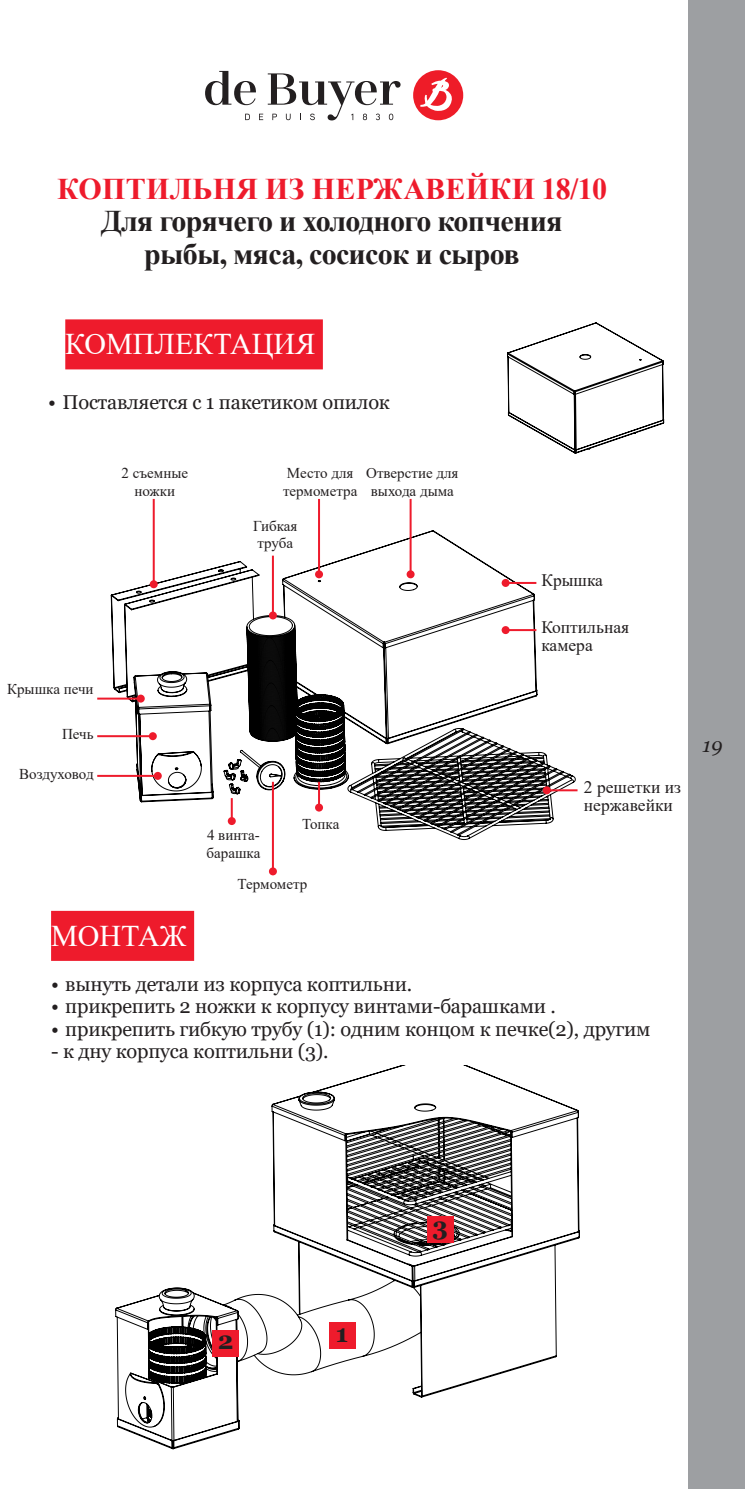
<style>
.page{position:relative;width:745px;height:1489px;background:#fff}
.page>*{position:absolute;margin:0;border:0;box-sizing:border-box;transform-origin:0 0}
.t1{font:700 30px/32.5px "Times New Roman";letter-spacing:-.025em;color:#231f20;text-align:center}
.t2{font:700 30px "Times New Roman";letter-spacing:.01em;color:#ee1b2c}
.t3{font:30px "Times New Roman";color:#fff}
.t4{font:700 25px "Georgia";color:#231f20}
.t5{font:20px "Georgia";letter-spacing:-.01em;color:#231f20}
.t6{font:italic 20px "Georgia";color:#231f20}
.t7{font:17.5px/17.5px "Times New Roman";color:#231f20}
.t8{font:15px/17.5px "Times New Roman";color:#231f20}
</style>
<div class="page">
<div style="left:687px;top:0;width:57px;height:1488px;background:#9d9fa2"></div>
<div style="left:65px;top:319px;width:257px;height:50px;background:#ee1b2c"></div>
<div style="left:51px;top:910px;width:143px;height:50px;background:#ee1b2c"></div>
<svg style="left:115px;top:1065px;width:464px;height:384px"></svg>
<div style="left:427px;top:1215px;width:26px;height:27px;background:#ee1b2c"></div>
<div style="left:328px;top:1322px;width:27px;height:26px;background:#ee1b2c"></div>
<div style="left:212px;top:1329px;width:26px;height:27px;background:#ee1b2c"></div>
<svg style="left:507px;top:323px;width:156px;height:130px"></svg>
<svg style="left:111px;top:530px;width:464px;height:310px"></svg>
<hr style="left:505px;top:629px;width:31px;height:2px;background:#ee1b2c">
<div style="left:501px;top:626px;width:8px;height:8px;background:#ee1b2c;border-radius:50%"></div>
<hr style="left:505px;top:582px;width:31px;height:2px;background:#ee1b2c">
<div style="left:501px;top:579px;width:8px;height:8px;background:#ee1b2c;border-radius:50%"></div>
<hr style="left:318px;top:499px;width:2px;height:75px;background:#ee1b2c">
<div style="left:315px;top:570px;width:8px;height:8px;background:#ee1b2c;border-radius:50%"></div>
<hr style="left:153px;top:499px;width:2px;height:85px;background:#ee1b2c">
<div style="left:150px;top:580px;width:8px;height:8px;background:#ee1b2c;border-radius:50%"></div>
<hr style="left:409px;top:499px;width:2px;height:75px;background:#ee1b2c">
<div style="left:406px;top:570px;width:8px;height:8px;background:#ee1b2c;border-radius:50%"></div>
<hr style="left:272px;top:555px;width:2px;height:60px;background:#ee1b2c">
<div style="left:269px;top:611px;width:8px;height:8px;background:#ee1b2c;border-radius:50%"></div>
<hr style="left:318px;top:781px;width:2px;height:26px;background:#ee1b2c">
<div style="left:315px;top:803px;width:8px;height:8px;background:#ee1b2c;border-radius:50%"></div>
<hr style="left:97px;top:735px;width:56px;height:2px;background:#ee1b2c">
<div style="left:149px;top:732px;width:8px;height:8px;background:#ee1b2c;border-radius:50%"></div>
<hr style="left:97px;top:774px;width:61px;height:2px;background:#ee1b2c">
<div style="left:154px;top:771px;width:8px;height:8px;background:#ee1b2c;border-radius:50%"></div>
<hr style="left:97px;top:697px;width:44px;height:2px;background:#ee1b2c">
<div style="left:137px;top:694px;width:8px;height:8px;background:#ee1b2c;border-radius:50%"></div>
<hr style="left:272px;top:781px;width:2px;height:90px;background:#ee1b2c">
<div style="left:269px;top:867px;width:8px;height:8px;background:#ee1b2c;border-radius:50%"></div>
<hr style="left:231px;top:798px;width:2px;height:23px;background:#ee1b2c">
<div style="left:228px;top:817px;width:8px;height:8px;background:#ee1b2c;border-radius:50%"></div>
<hr style="left:546px;top:789px;width:31px;height:2px;background:#ee1b2c">
<div style="left:542px;top:786px;width:8px;height:8px;background:#ee1b2c;border-radius:50%"></div>
<div style="left:413px;top:70px;width:50px;height:50px;background:#ee1c28;border-radius:50%"></div>
<svg style="left:420px;top:78px;width:32px;height:33px"></svg>
<svg style="left:205px;top:71px;width:195px;height:49px"></svg>
<h1 class="t2" style="left:57px;top:167px;width:551px">КОПТИЛЬНЯ ИЗ НЕРЖАВЕЙКИ 18/10</h1>
<h1 class="t1" style="left:101px;top:204px;width:462px">Для горячего и холодного копчения рыбы, мяса, сосисок и сыров</h1>
<h1 class="t3" style="left:65px;top:323px;width:251px">КОМПЛЕКТАЦИЯ</h1>
<p class="t5" style="left:48px;top:389px;width:343px">• Поставляется с 1 пакетиком опилок</p>
<p class="t8" style="left:121px;top:464px;width:68px;text-align:center">2 съемные ножки</p>
<p class="t8" style="left:283px;top:464px;width:76px">Место для термометра</p>
<p class="t8" style="left:253px;top:516px;width:46px">Гибкая труба</p>
<p class="t8" style="left:366px;top:464px;width:94px;text-align:center">Отверстие для выхода дыма</p>
<p class="t8" style="left:7px;top:679px;width:88px">Крышка печи</p>
<p class="t8" style="left:62px;top:724px;width:33px">Печь</p>
<p class="t8" style="left:19px;top:764px;width:76px">Воздуховод</p>
<p class="t8" style="left:206px;top:826px;width:55px">4 винта&shy;барашка</p>
<p class="t8" style="left:302px;top:814px;width:39px">Топка</p>
<p class="t8" style="left:237px;top:874px;width:71px">Термометр</p>
<p class="t7" style="left:541px;top:570px;width:63px">Крышка</p>
<p class="t7" style="left:541px;top:618px;width:89px">Коптильная камера</p>
<p class="t7" style="left:583px;top:778px;width:99px">2 решетки из нержавейки</p>
<h1 class="t3" style="left:51px;top:914px;width:137px">МОНТАЖ</h1>
<p class="t5" style="left:51px;top:971px;width:362px">• вынуть детали из корпуса коптильни.</p>
<p class="t5" style="left:51px;top:994px;width:506px">• прикрепить 2 ножки к корпусу винтами-барашками .</p>
<p class="t5" style="left:51px;top:1016px;width:600px">• прикрепить гибкую трубу (1): одним концом к печке(2), другим</p>
<p class="t5" style="left:51px;top:1039px;width:279px">- к дну корпуса коптильни (3).</p>
<p class="t6" style="left:702px;top:732px;width:21px">19</p>
<p class="t4" style="left:218px;top:1323px;width:17px">2</p>
<p class="t4" style="left:335px;top:1316px;width:14px">1</p>
<p class="t4" style="left:432px;top:1209px;width:17px">3</p>
</div>
